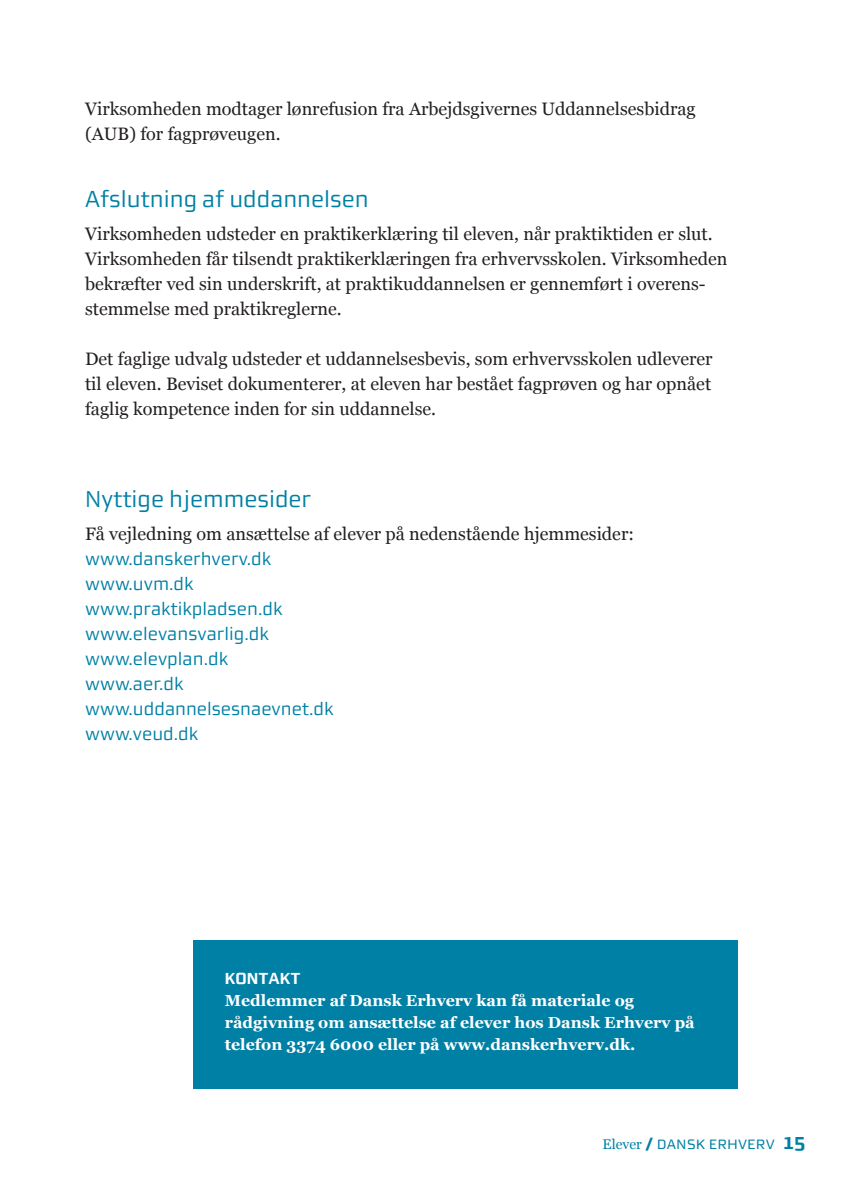
<style>
.page{position:relative;width:851px;height:1191px;background:#fff}
.page>*{position:absolute;margin:0;border:0;box-sizing:border-box;transform-origin:0 0}
.Afsnitsrubrik{font:23px "Morgan Sn Office";color:#0080a5}
.brød{font:18px/25px "Georgia";color:#231f20}
.brød-2{font:18px "Morgan Sn Office";color:#0080a5}
.brød-3{font:700 16px/22px "Georgia";color:#fff}
.t1{font:16px "Morgan Sn Caps";color:#0080a5}
.t2{font:700 16px "Morgan Sn Expert";color:#fff}
.s1{font-family:"Georgia";font-size:14px}
.s2{font-weight:700;font-size:18px}
.s3{font-family:"Morgan Sn Office";font-weight:700;font-size:20px}
</style>
<div class="page">
<div style="left:193px;top:940px;width:544px;height:149px;background:#0080a5"></div>
<p class="brød" style="left:85px;top:96px;width:612px">Virksomheden modtager lønrefusion fra Arbejdsgivernes Uddannelsesbidrag (AUB) for fagprøveugen.</p>
<p class="Afsnitsrubrik" style="left:85px;top:185px;width:285px">Afslutning af uddannelsen</p>
<p class="brød" style="left:85px;top:221px;width:644px">Virksomheden udsteder en praktikerklæring til eleven, når praktiktiden er slut.<br>Virksomheden får tilsendt praktikerklæringen fra erhvervsskolen. Virksomheden bekræfter ved sin underskrift, at praktikuddannelsen er gennemført i overens&shy;stemmelse med praktikreglerne.</p>
<p class="brød" style="left:85px;top:346px;width:629px;text-align:justify">Det faglige udvalg udsteder et uddannelsesbevis, som erhvervsskolen udleverer til eleven. Beviset dokumenterer, at eleven har bestået fagprøven og har opnået faglig kompetence inden for sin uddannelse.</p>
<p class="Afsnitsrubrik" style="left:85px;top:485px;width:227px">Nyttige hjemmesider</p>
<p class="brød" style="left:85px;top:521px;width:550px">Få vejledning om ansættelse af elever på nedenstående hjemmesider:</p>
<p class="brød-2" style="left:85px;top:548px;width:187px">www.danskerhverv.dk</p>
<p class="brød-2" style="left:85px;top:573px;width:110px">www.uvm.dk</p>
<p class="brød-2" style="left:85px;top:598px;width:199px">www.praktikpladsen.dk</p>
<p class="brød-2" style="left:85px;top:623px;width:185px">www.elevansvarlig.dk</p>
<p class="brød-2" style="left:85px;top:648px;width:144px">www.elevplan.dk</p>
<p class="brød-2" style="left:85px;top:673px;width:100px">www.aer.dk</p>
<p class="brød-2" style="left:85px;top:698px;width:250px">www.uddannelsesnaevnet.dk</p>
<p class="brød-2" style="left:85px;top:723px;width:115px">www.veud.dk</p>
<p class="t2" style="left:225px;top:969px;width:77px">KONTAKT</p>
<p class="brød-3" style="left:225px;top:989px;width:411px">Medlemmer af Dansk Erhverv kan få materiale og</p>
<p class="brød-3" style="left:225px;top:1011px;width:471px">rådgivning om ansættelse af elever hos Dansk Erhverv på telefon 3374 6000 eller på www.danskerhverv.dk.</p>
<p class="t1" style="left:602px;top:1135px;width:204px"><span class="s1">Elever</span> <span class="s2">/</span> DANSK ERHVERV <span class="s3">15</span></p>
</div>
